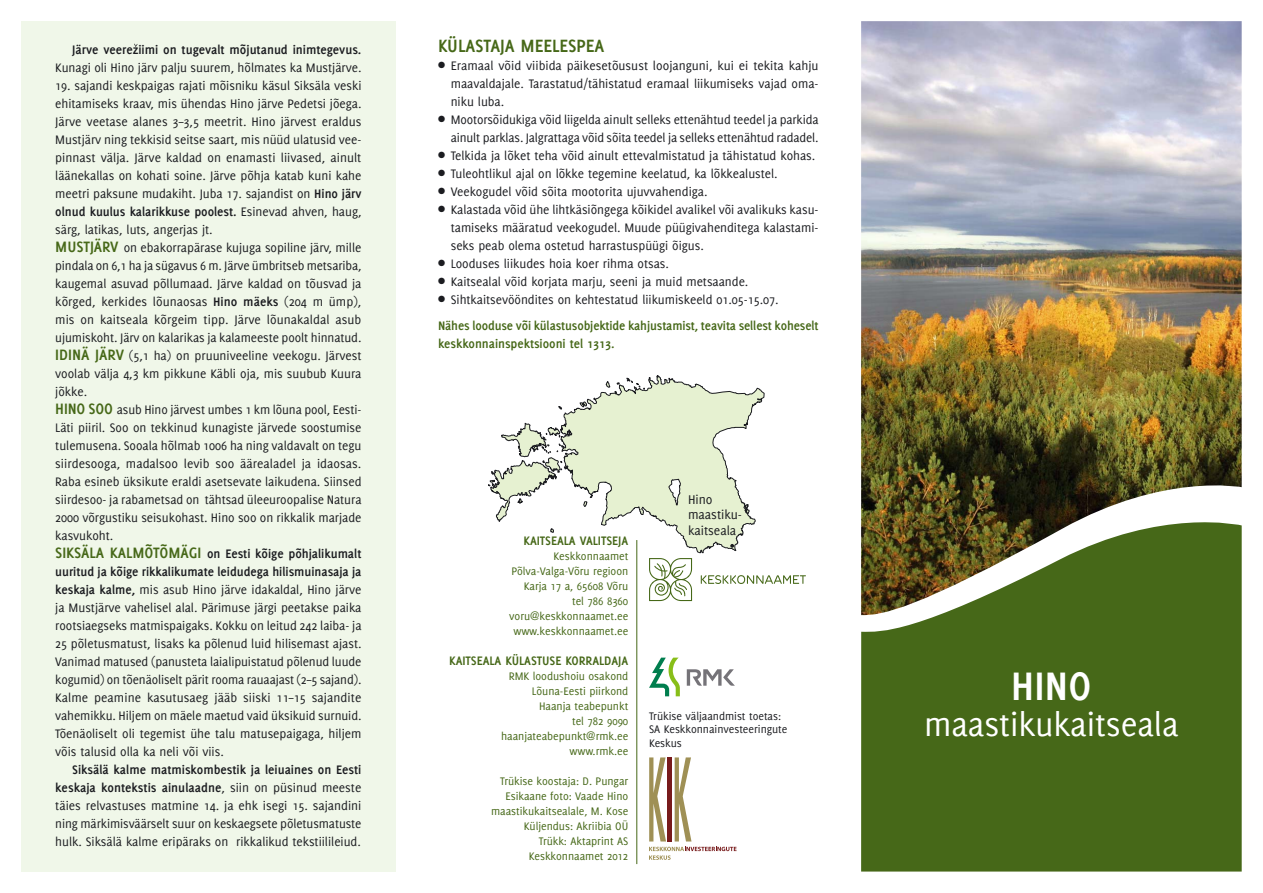
<style>
.page{position:relative;width:1263px;height:893px;background:#fff}
.page>*{position:absolute;margin:0;border:0;box-sizing:border-box;transform-origin:0 0}
.t1{font:700 43.5px "Delicious";color:#fff}
.t2{font:36px "Delicious";letter-spacing:-.005em;color:#fff}
.t3{font:700 19.5px "Delicious";letter-spacing:-.005em;color:#466818}
.t4{font:13.8px/15.6px "Delicious";letter-spacing:-.005em;color:#1b1c20}
.t5{font:13.5px/18px "Delicious";letter-spacing:-.005em;color:#1b1c20;text-align:justify}
.t6{font:700 13.5px/26.5px "Delicious";letter-spacing:-.005em;color:#466818}
.t7{font:700 13.5px "Delicious";color:#1b1c20}
.t8{font:12px/15px "Delicious";letter-spacing:-.005em;color:#466818;text-align:right}
.t9{font:12px/13.5px "Delicious";letter-spacing:-.005em;color:#1b1c20}
.s1{font-weight:700}
.s2{font-weight:700;font-size:16.5px;color:#466818}
.s3{color:#1b1c20}
.s4{font-weight:400;color:#1b1c20}
</style>
<div class="page">
<div style="left:21px;top:21px;width:374px;height:851px;background:#f0f7e9"></div>
<img style="left:861px;top:21px;width:381px;height:487px">
<svg style="left:861px;top:508px;width:381px;height:363px;background:#536d26"></svg>
<svg style="left:687px;top:669px;width:48px;height:17px"></svg>
<svg style="left:649px;top:658px;width:31px;height:38px"></svg>
<svg style="left:488px;top:375px;width:318px;height:226px"></svg>
<hr style="left:636px;top:540px;width:1px;height:324px;background:#466818">
<svg style="left:649px;top:847px;width:87px;height:13px"></svg>
<svg style="left:649px;top:757px;width:17px;height:84px"></svg>
<hr style="left:667px;top:757px;width:4px;height:84px;background:#781b1c">
<svg style="left:675px;top:757px;width:16px;height:84px"></svg>
<p class="t7" style="left:72px;top:44px;width:291px">Järve veereziimi on tugevalt mõjutanud inimtegevus.</p>
<p class="t5" style="left:55px;top:60px;width:308px">Kunagi oli Hino järv palju suurem, hõlmates ka Mustjärve.</p>
<p class="t5" style="left:55px;top:78px;width:308px;text-align:left">19. sajandi keskpaigas rajati mõisniku käsul Siksäla veski ehitamiseks kraav, mis ühendas Hino järve Pedetsi jõega.<br>Järve veetase alanes 3–3,5 meetrit. Hino järvest eraldus Mustjärv ning tekkisid seitse saart, mis nüüd ulatusid vee&shy;pinnast välja. Järve kaldad on enamasti liivased, ainult läänekallas on kohati soine. Järve põhja katab kuni kahe meetri paksune mudakiht. Juba 17. sajandist on <span class="s1">Hino järv olnud kuulus kalarikkuse poolest.</span> Esinevad ahven, haug, särg, latikas, luts, angerjas jt.<br><span class="s2">MUSTJÄRV</span> on ebakorrapärase kujuga sopiline järv, mille pindala on 6,1 ha ja sügavus 6 m. Järve ümbritseb metsariba, kaugemal asuvad põllumaad. Järve kaldad on tõusvad ja kõrged, kerkides lõunaosas <span class="s1">Hino mäeks</span> (204 m ümp), mis on kaitseala kõrgeim tipp. Järve lõunakaldal asub ujumiskoht. Järv on kalarikas ja kalameeste poolt hinnatud.<br><span class="s2">IDINÄ JÄRV</span> (5,1 ha) on pruuniveeline veekogu. Järvest voolab välja 4,3 km pikkune Käbli oja, mis suubub Kuura jõkke.<br><span class="s2">HINO SOO</span> asub Hino järvest umbes 1 km lõuna pool, Eesti-Läti piiril. Soo on tekkinud kunagiste järvede soostumise tulemusena. Sooala hõlmab 1006 ha ning valdavalt on tegu siirdesooga, madalsoo levib soo äärealadel ja idaosas.<br>Raba esineb üksikute eraldi asetsevate laikudena. Siinsed siirdesoo- ja rabametsad on tähtsad üleeuroopalise Natura 2000 võrgustiku seisukohast. Hino soo on rikkalik marjade kasvukoht.<br><span class="s2">SIKSÄLA KALMÕTÕMÄGI</span> <span class="s1">on Eesti kõige põhjalikumalt uuritud ja kõige rikkalikumate leidudega hilismuinasaja ja keskaja kalme,</span> mis asub Hino järve idakaldal, Hino järve ja Mustjärve vahelisel alal. Pärimuse järgi peetakse paika rootsiaegseks matmispaigaks. Kokku on leitud 242 laiba- ja 25 põletusmatust, lisaks ka põlenud luid hilisemast ajast.<br>Vanimad matused (panusteta laialipuistatud põlenud luude kogumid) on tõenäoliselt pärit rooma rauaajast (2–5 sajand).<br>Kalme peamine kasutusaeg jääb siiski 11–15 sajandite vahemikku. Hiljem on mäele maetud vaid üksikuid surnuid.<br>Tõenäoliselt oli tegemist ühe talu matusepaigaga, hiljem võis talusid olla ka neli või viis.</p>
<p class="t5" style="left:55px;top:762px;width:308px;text-indent:17px"><span class="s1">Siksälä kalme matmiskombestik ja leiuaines on Eesti keskaja kontekstis ainulaadne</span>, siin on püsinud meeste täies relvastuses matmine 14. ja ehk isegi 15. sajandini ning märkimisväärselt suur on keskaegsete põletusmatuste hulk. Siksälä kalme eripäraks on rikkalikud tekstiilileiud.</p>
<h3 class="t3" style="left:438px;top:38px;width:168px">KÜLASTAJA MEELESPEA</h3>
<p class="t5" style="left:451px;top:58px;width:369px;text-indent:-13px">● Eramaal võid viibida päikesetõusust loojanguni, kui ei tekita kahju maavaldajale. Tarastatud/tähistatud eramaal liikumiseks vajad oma&shy;niku luba.</p>
<p class="t5" style="left:438px;top:112px;width:382px;text-align:right">● Mootorsõidukiga võid liigelda ainult selleks ettenähtud teedel ja parkida ainult parklas. Jalgrattaga võid sõita teedel ja selleks ettenähtud radadel.</p>
<p class="t5" style="left:438px;top:148px;width:379px">● Telkida ja lõket teha võid ainult ettevalmistatud ja tähistatud kohas.</p>
<p class="t5" style="left:438px;top:166px;width:341px">● Tuleohtlikul ajal on lõkke tegemine keelatud, ka lõkkealustel.</p>
<p class="t5" style="left:438px;top:184px;width:271px">● Veekogudel võid sõita mootorita ujuvvahendiga.</p>
<p class="t5" style="left:451px;top:202px;width:369px;text-indent:-13px">● Kalastada võid ühe lihtkäsiõngega kõikidel avalikel või avalikuks kasu&shy;tamiseks määratud veekogudel. Muude püügivahenditega kalastami&shy;seks peab olema ostetud harrastuspüügi õigus.</p>
<p class="t5" style="left:438px;top:256px;width:232px">● Looduses liikudes hoia koer rihma otsas.</p>
<p class="t5" style="left:438px;top:274px;width:312px">● Kaitsealal võid korjata marju, seeni ja muid metsaande.</p>
<p class="t6" style="left:438px;top:287px;width:382px"><span class="s3">●</span> <span class="s4">Sihtkaitsevööndites on kehtestatud liikumiskeeld 01.05-15.07.<br></span>Nähes looduse või külastusobjektide kahjustamist, teavita sellest koheselt</p>
<p class="t6" style="left:438px;top:332px;width:178px">keskkonnainspektsiooni tel 1313.</p>
<p class="t6" style="left:524px;top:528px;width:106px">KAITSEALA VALITSEJA</p>
<p class="t8" style="left:509px;top:549px;width:121px">Keskkonnaamet<br>Põlva-Valga-Võru regioon<br>Karja 17 a, 65608 Võru tel 786 8360 voru@keskkonnaamet.ee www.keskkonnaamet.ee</p>
<p class="t6" style="left:449px;top:648px;width:181px">KAITSEALA KÜLASTUSE KORRALDAJA</p>
<p class="t8" style="left:501px;top:669px;width:129px">RMK loodushoiu osakond<br>Lõuna-Eesti piirkond<br>Haanja teabepunkt<br>tel 782 9090 haanjateabepunkt@rmk.ee www.rmk.ee</p>
<p class="t8" style="left:491px;top:774px;width:139px">Trükise koostaja: D. Pungar<br>Esikaane foto: Vaade Hino maastikukaitsealale, M. Kose<br>Küljendus: Akriibia OÜ<br>Trükk: Aktaprint AS<br>Keskkonnaamet 2012</p>
<p class="t4" style="left:688px;top:492px;width:55px">Hino maastiku&shy;kaitseala</p>
<p class="t9" style="left:649px;top:710px;width:140px">Trükise väljaandmist toetas:<br>SA Keskkonnainvesteeringute<br>Keskus</p>
<h1 class="t1" style="left:1011px;top:668px;width:82px">HINO</h1>
<h2 class="t2" style="left:924px;top:710px;width:256px">maastikukaitseala</h2>
</div>
